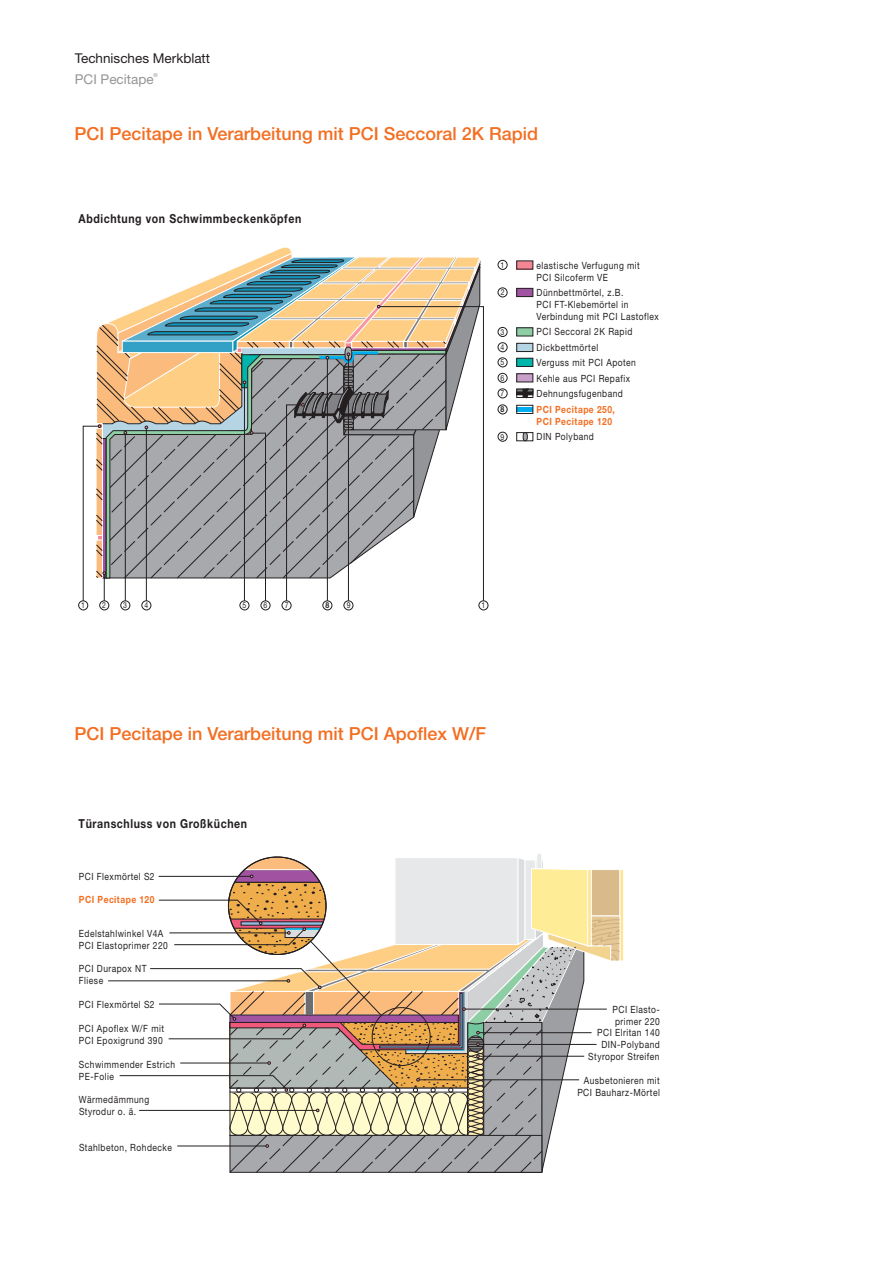
<style>
.page{position:relative;width:893px;height:1263px;background:#fff}
.page>*{position:absolute;margin:0;border:0;box-sizing:border-box;transform-origin:0 0}
.t1{font:500 18px "Helvetica Neue LT Pro";color:#f36e21}
.t2{font:13.5px "Helvetica Neue LT Pro";color:#231f20}
.t3{font:13.5px "Helvetica Neue LT Pro";color:#939598}
.t4{font:700 12.45px "Helvetica Neue";letter-spacing:.055em;color:#231f20;scale:.85 1}
.t5{font:9.9px/11.9px "Helvetica Neue";letter-spacing:.055em;color:#231f20;scale:.85 1}
.t6{font:700 9.9px/11.9px "Helvetica Neue";letter-spacing:.055em;color:#f36e21;scale:.85 1}
.t7{font:8.1px/15.5px "Helvetica Neue";color:#231f20;text-align:justify;scale:.85 1}
.t8{font:700 8.1px "Helvetica Neue";color:#231f20;scale:.85 1}
.t9{font:5.4px "Helvetica Neue LT Pro";color:#939598}
</style>
<div class="page">
<div style="left:78px;top:600px;width:10px;height:10px;border:1px solid #231f20;border-radius:50%"></div>
<div style="left:479px;top:600px;width:9px;height:10px;border:1px solid #231f20;border-radius:50%"></div>
<div style="left:99px;top:600px;width:10px;height:10px;border:1px solid #231f20;border-radius:50%"></div>
<div style="left:120px;top:600px;width:10px;height:10px;border:1px solid #231f20;border-radius:50%"></div>
<div style="left:142px;top:600px;width:9px;height:10px;border:1px solid #231f20;border-radius:50%"></div>
<div style="left:344px;top:600px;width:9px;height:10px;border:1px solid #231f20;border-radius:50%"></div>
<div style="left:323px;top:600px;width:9px;height:10px;border:1px solid #231f20;border-radius:50%"></div>
<div style="left:282px;top:600px;width:9px;height:10px;border:1px solid #231f20;border-radius:50%"></div>
<div style="left:261px;top:600px;width:9px;height:10px;border:1px solid #231f20;border-radius:50%"></div>
<div style="left:240px;top:600px;width:9px;height:10px;border:1px solid #231f20;border-radius:50%"></div>
<div style="left:517px;top:407px;width:16px;height:5px;background:#00aeef"></div>
<div style="left:517px;top:405px;width:16px;height:9px;border:1px solid #231f20"></div>
<div style="left:517px;top:432px;width:16px;height:9px;border:1px solid #231f20"></div>
<div style="left:498px;top:327px;width:9px;height:10px;border:1px solid #231f20;border-radius:50%"></div>
<div style="left:498px;top:288px;width:9px;height:9px;border:1px solid #231f20;border-radius:50%"></div>
<div style="left:498px;top:260px;width:9px;height:10px;border:1px solid #231f20;border-radius:50%"></div>
<div style="left:517px;top:261px;width:16px;height:8px;background:#f38695"></div>
<div style="left:498px;top:357px;width:9px;height:10px;border:1px solid #231f20;border-radius:50%"></div>
<div style="left:498px;top:373px;width:9px;height:10px;border:1px solid #231f20;border-radius:50%"></div>
<div style="left:498px;top:389px;width:9px;height:9px;border:1px solid #231f20;border-radius:50%"></div>
<div style="left:498px;top:405px;width:9px;height:9px;border:1px solid #231f20;border-radius:50%"></div>
<div style="left:498px;top:432px;width:9px;height:10px;border:1px solid #231f20;border-radius:50%"></div>
<div style="left:498px;top:342px;width:9px;height:10px;border:1px solid #231f20;border-radius:50%"></div>
<div style="left:517px;top:343px;width:16px;height:8px;background:#b5d5e5"></div>
<div style="left:517px;top:343px;width:16px;height:9px;border:1px solid #231f20"></div>
<div style="left:517px;top:358px;width:16px;height:8px;background:#00b5ac"></div>
<div style="left:517px;top:358px;width:16px;height:9px;border:1px solid #231f20"></div>
<div style="left:517px;top:374px;width:16px;height:8px;background:#c7a0c9"></div>
<div style="left:517px;top:389px;width:16px;height:9px;border:1px solid #231f20"></div>
<div style="left:517px;top:392px;width:16px;height:3px;border:1px solid #231f20"></div>
<div style="left:517px;top:389px;width:16px;height:3px;border:1px solid #231f20"></div>
<div style="left:517px;top:328px;width:16px;height:8px;background:#8dcea5"></div>
<div style="left:517px;top:288px;width:16px;height:9px;background:#a153a1"></div>
<div style="left:517px;top:288px;width:16px;height:9px;border:1px solid #231f20"></div>
<svg style="left:81px;top:247px;width:403px;height:354px"></svg>
<svg style="left:523px;top:389px;width:6px;height:9px"></svg>
<div style="left:523px;top:432px;width:5px;height:9px;border:1px solid #231f20;border-radius:50%"></div>
<div style="left:620px;top:869px;width:4px;height:92px;border:1px solid #fff"></div>
<hr style="left:108px;top:980px;width:179px;height:1px;background:#231f20">
<svg style="left:119px;top:854px;width:501px;height:319px"></svg>
<hr style="left:479px;top:1032px;width:113px;height:1px;background:#231f20">
<hr style="left:465px;top:1009px;width:142px;height:1px;background:#231f20">
<hr style="left:479px;top:1044px;width:118px;height:1px;background:#231f20">
<hr style="left:479px;top:1056px;width:105px;height:1px;background:#231f20">
<hr style="left:419px;top:1079px;width:160px;height:1px;background:#231f20">
<h2 class="t2" style="left:75px;top:53px;width:137px">Technisches Merkblatt</h2>
<h2 class="t3" style="left:75px;top:74px;width:80px">PCI Pecitape</h2>
<p class="t9" style="left:154px;top:73px;width:6px">®</p>
<h1 class="t1" style="left:74px;top:128px;width:465px">PCI Pecitape in Verarbeitung mit PCI Seccoral 2K Rapid</h1>
<p class="t4" style="left:79px;top:209px;width:263px">Abdichtung von Schwimmbeckenköpfen</p>
<p class="t7" style="left:501px;top:258px;width:6px">1</p>
<p class="t7" style="left:501px;top:285px;width:6px">2</p>
<p class="t7" style="left:501px;top:325px;width:6px">3</p>
<p class="t7" style="left:500px;top:340px;width:6px">4</p>
<p class="t7" style="left:501px;top:355px;width:6px">5<br>6<br>7</p>
<p class="t8" style="left:501px;top:403px;width:6px">8</p>
<p class="t7" style="left:501px;top:430px;width:6px">9</p>
<p class="t5" style="left:537px;top:260px;width:123px">elastische Verfugung mit<br>PCI Silcoferm VE</p>
<p class="t5" style="left:537px;top:288px;width:145px">Dünnbettmörtel, z.B.<br>PCI FT-Klebemörtel in<br>Verbindung mit PCI Lastoflex</p>
<p class="t5" style="left:537px;top:325px;width:118px;line-height:15.5px">PCI Seccoral 2K Rapid<br>Dickbettmörtel<br>Verguss mit PCI Apoten<br>Kehle aus PCI Repafix<br>Dehnungsfugenband</p>
<p class="t6" style="left:537px;top:404px;width:94px">PCI Pecitape 250,<br>PCI Pecitape 120</p>
<p class="t5" style="left:537px;top:432px;width:69px">DIN Polyband</p>
<p class="t7" style="left:81px;top:598px;width:6px">1</p>
<p class="t7" style="left:102px;top:598px;width:6px">2</p>
<p class="t7" style="left:123px;top:598px;width:6px">3</p>
<p class="t7" style="left:144px;top:598px;width:6px">4</p>
<p class="t7" style="left:242px;top:598px;width:6px">5</p>
<p class="t7" style="left:263px;top:598px;width:6px">6</p>
<p class="t7" style="left:285px;top:598px;width:6px">7</p>
<p class="t8" style="left:326px;top:599px;width:6px">8</p>
<p class="t7" style="left:347px;top:598px;width:6px">9</p>
<p class="t7" style="left:481px;top:598px;width:6px">1</p>
<h1 class="t1" style="left:74px;top:727px;width:413px">PCI Pecitape in Verarbeitung mit PCI Apoflex W/F</h1>
<p class="t4" style="left:79px;top:813px;width:200px">Türanschluss von Großküchen</p>
<p class="t5" style="left:79px;top:871px;width:91px">PCI Flexmörtel S2</p>
<p class="t6" style="left:79px;top:894px;width:90px">PCI Pecitape 120</p>
<p class="t5" style="left:79px;top:928px;width:106px">Edelstahlwinkel V4A<br>PCI Elastoprimer 220</p>
<p class="t5" style="left:79px;top:964px;width:81px">PCI Durapox NT<br>Fliese</p>
<p class="t5" style="left:79px;top:1000px;width:91px">PCI Flexmörtel S2</p>
<p class="t5" style="left:79px;top:1023px;width:102px">PCI Apoflex W/F mit<br>PCI Epoxigrund 390</p>
<p class="t5" style="left:79px;top:1059px;width:115px">Schwimmender Estrich<br>PE-Folie</p>
<p class="t5" style="left:79px;top:1095px;width:84px">Wärmedämmung<br>Styrodur o. ä.</p>
<p class="t5" style="left:79px;top:1143px;width:111px">Stahlbeton, Rohdecke</p>
<p class="t5" style="left:588px;top:1004px;width:86px;text-align:right">PCI Elasto&shy;primer 220<br>PCI Elritan 140<br>DIN-Polyband<br>Styropor Streifen</p>
<p class="t5" style="left:577px;top:1076px;width:99px;text-align:right">Ausbetonieren mit<br>PCI Bauharz-Mörtel</p>
</div>
